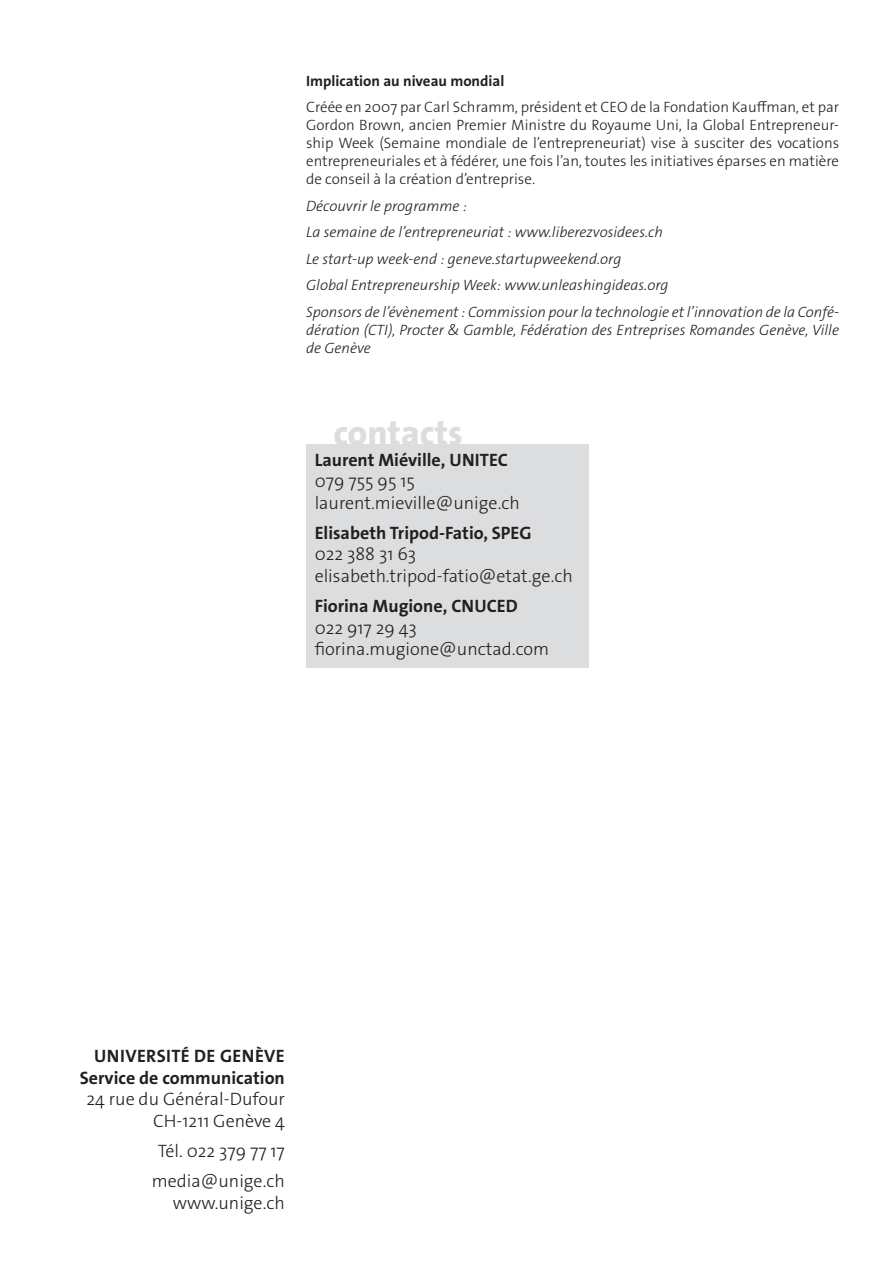
<style>
.page{position:relative;width:893px;height:1263px;background:#fff}
.page>*{position:absolute;margin:0;border:0;box-sizing:border-box;transform-origin:0 0}
._4__texte_courant{font:800 35.7px "The Sans Os F";color:#dcdddf}
._4__texte_courant-2{font:300 18px/21.6px "The Sans Os F";color:#231f20}
.texte_courant{font:300 18px/21.6px "The Sans Os F";color:#231f20;text-align:right}
.texte_courant-2{font:700 18px "The Sans Os F";letter-spacing:.02em;color:#231f20}
._4__texte_courant-3{font:italic 300 15px/18px "The Sans Os F";color:#231f20;text-align:justify}
._4__texte_courant-4{font:300 15px/18px "The Sans Os F";color:#231f20;text-align:justify}
._4__texte_courant-5{font:700 15px "The Sans Os F";color:#231f20}
.s1{font-weight:700}
</style>
<div class="page">
<div style="left:306px;top:444px;width:282px;height:224px;background:#dcdddf"></div>
<p class="_4__texte_courant-5" style="left:306px;top:71px;width:200px">Implication au niveau mondial</p>
<p class="_4__texte_courant-4" style="left:306px;top:98px;width:534px">Créée en 2007 par Carl Schramm, président et CEO de la Fondation Kauffman, et par Gordon Brown, ancien Premier Ministre du Royaume Uni, la Global Entrepreneur&shy;ship Week (Semaine mondiale de l’entrepreneuriat) vise à susciter des vocations entrepreneuriales et à fédérer, une fois l’an, toutes les initiatives éparses en matière de conseil à la création d’entreprise.</p>
<p class="_4__texte_courant-3" style="left:306px;top:197px;width:162px">Découvrir le programme :</p>
<p class="_4__texte_courant-3" style="left:306px;top:223px;width:358px">La semaine de l’entrepreneuriat : www.liberezvosidees.ch</p>
<p class="_4__texte_courant-3" style="left:306px;top:250px;width:317px">Le start-up week-end : geneve.startupweekend.org</p>
<p class="_4__texte_courant-3" style="left:306px;top:276px;width:364px">Global Entrepreneurship Week: www.unleashingideas.org</p>
<p class="_4__texte_courant-3" style="left:306px;top:303px;width:534px">Sponsors de l’évènement : Commission pour la technologie et l’innovation de la Confé&shy;dération (CTI), Procter &amp; Gamble, Fédération des Entreprises Romandes Genève, Ville de Genève</p>
<p class="_4__texte_courant" style="left:333px;top:410px;width:131px">contacts</p>
<p class="_4__texte_courant-2" style="left:315px;top:449px;width:207px"><span class="s1">Laurent Miéville, UNITEC<br></span>079 755 95 15 laurent.mieville@unige.ch</p>
<p class="_4__texte_courant-2" style="left:315px;top:522px;width:260px"><span class="s1">Elisabeth Tripod-Fatio, SPEG<br></span>022 388 31 63 elisabeth.tripod-fatio@etat.ge.ch</p>
<p class="_4__texte_courant-2" style="left:315px;top:595px;width:236px"><span class="s1">Fiorina Mugione, CNUCED<br></span>022 917 29 43 fiorina.mugione@unctad.com</p>
<p class="texte_courant-2" style="left:94px;top:1044px;width:192px">UNIVERSITÉ DE GENÈVE</p>
<p class="texte_courant" style="left:80px;top:1067px;width:207px"><span class="s1">Service de communication<br></span>24 rue du Général-Dufour<br>CH-1211 Genève 4</p>
<p class="texte_courant" style="left:158px;top:1140px;width:129px">Tél. 022 379 77 17</p>
<p class="texte_courant" style="left:152px;top:1170px;width:135px">media@unige.ch www.unige.ch</p>
</div>
